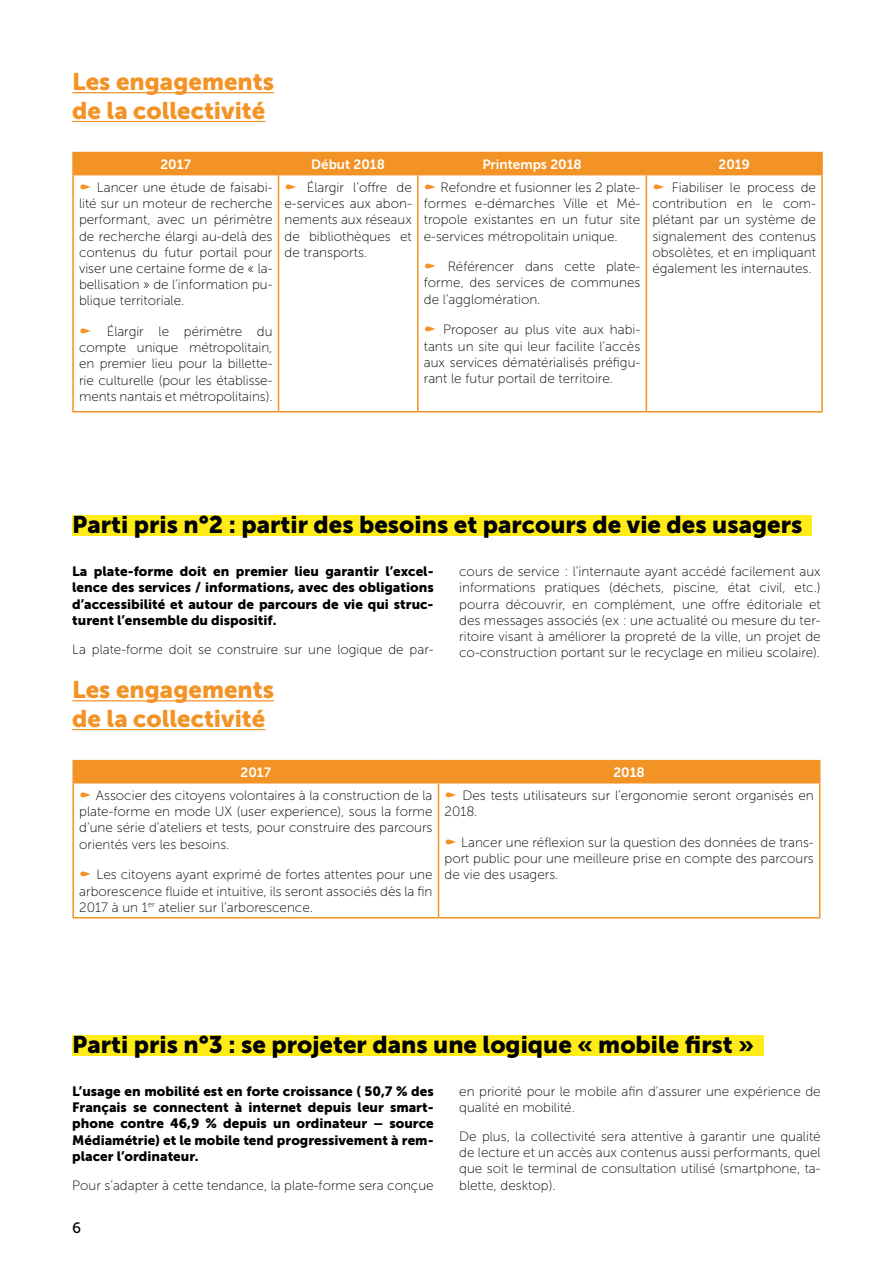
<style>
.page{position:relative;width:893px;height:1263px;background:#fff}
.page>*{position:absolute;margin:0;border:0;box-sizing:border-box;transform-origin:0 0}
.t1{font:24px "Museo Sans 900";color:#000}
.t2{font:24px/28.8px "Museo Sans 900";color:#f39325}
.t3{font:15px "Museo Sans 500";color:#000}
.t4{font:13.5px/16.2px "Museo Sans 100";color:#000;text-align:justify}
.t5{font:13.5px/16.2px "Museo Sans 900";color:#000;text-align:justify}
.t6{font:13.5px "Museo Sans 700";color:#fff}
.s1{font-family:"FF Dingbests";font-size:15px;color:#f39325}
</style>
<div class="page">
<hr style="left:72px;top:92px;width:202px;height:1px;background:#f39325">
<hr style="left:72px;top:121px;width:193px;height:1px;background:#f39325">
<hr style="left:72px;top:700px;width:202px;height:1px;background:#f39325">
<hr style="left:72px;top:729px;width:193px;height:1px;background:#f39325">
<hr style="left:72px;top:152px;width:207px;height:1px;background:#f39325">
<hr style="left:72px;top:153px;width:2px;height:21px;background:#f39325">
<hr style="left:279px;top:152px;width:139px;height:1px;background:#f39325">
<hr style="left:418px;top:152px;width:228px;height:1px;background:#f39325">
<hr style="left:646px;top:152px;width:177px;height:1px;background:#f39325">
<div style="left:74px;top:153px;width:747px;height:21px;background:#f39325"></div>
<hr style="left:821px;top:153px;width:2px;height:21px;background:#f39325">
<hr style="left:72px;top:174px;width:207px;height:1px;background:#f39325">
<hr style="left:72px;top:175px;width:2px;height:236px;background:#f39325">
<hr style="left:279px;top:174px;width:139px;height:1px;background:#f39325">
<hr style="left:278px;top:175px;width:1px;height:236px;background:#f39325">
<hr style="left:418px;top:174px;width:228px;height:1px;background:#f39325">
<hr style="left:417px;top:175px;width:2px;height:236px;background:#f39325">
<hr style="left:646px;top:174px;width:177px;height:1px;background:#f39325">
<hr style="left:646px;top:175px;width:1px;height:236px;background:#f39325">
<hr style="left:821px;top:175px;width:2px;height:236px;background:#f39325">
<hr style="left:72px;top:411px;width:207px;height:1px;background:#f39325">
<hr style="left:279px;top:411px;width:139px;height:1px;background:#f39325">
<hr style="left:418px;top:411px;width:228px;height:1px;background:#f39325">
<hr style="left:646px;top:411px;width:177px;height:1px;background:#f39325">
<div style="left:72px;top:515px;width:740px;height:21px;background:#feeb17"></div>
<div style="left:72px;top:1035px;width:691px;height:21px;background:#feeb17"></div>
<hr style="left:72px;top:760px;width:366px;height:1px;background:#f39325">
<hr style="left:72px;top:761px;width:2px;height:21px;background:#f39325">
<hr style="left:438px;top:760px;width:382px;height:1px;background:#f39325">
<div style="left:73px;top:761px;width:747px;height:21px;background:#f39325"></div>
<hr style="left:72px;top:782px;width:366px;height:1px;background:#f39325">
<hr style="left:72px;top:783px;width:2px;height:134px;background:#f39325">
<hr style="left:438px;top:782px;width:382px;height:1px;background:#f39325">
<hr style="left:438px;top:783px;width:1px;height:134px;background:#f39325">
<hr style="left:819px;top:783px;width:1px;height:134px;background:#f39325">
<hr style="left:72px;top:917px;width:366px;height:1px;background:#f39325">
<hr style="left:438px;top:917px;width:382px;height:1px;background:#f39325">
<h1 class="t2" style="left:72px;top:67px;width:203px">Les engagements de la collectivité</h1>
<p class="t6" style="left:160px;top:156px;width:32px">2017</p>
<p class="t6" style="left:311px;top:156px;width:75px">Début 2018</p>
<p class="t6" style="left:482px;top:156px;width:101px">Printemps 2018</p>
<p class="t6" style="left:718px;top:156px;width:33px">2019</p>
<p class="t4" style="left:79px;top:179px;width:195px"><span class="s1">n</span> Lancer une étude de faisabi&shy;lité sur un moteur de recherche performant, avec un périmètre de recherche élargi au-delà des contenus du futur portail pour viser une certaine forme de « la&shy;bellisation » de l’information pu&shy;blique territoriale.</p>
<p class="t4" style="left:79px;top:323px;width:195px"><span class="s1">n</span> Élargir le périmètre du compte unique métropolitain, en premier lieu pour la billette&shy;rie culturelle (pour les établisse&shy;ments nantais et métropolitains).</p>
<p class="t4" style="left:285px;top:179px;width:129px"><span class="s1">n</span> Élargir l’offre de e-services aux abon&shy;nements aux réseaux de bibliothèques et de transports.</p>
<p class="t4" style="left:424px;top:179px;width:218px"><span class="s1">n</span> Refondre et fusionner les 2 plate&shy;formes e-démarches Ville et Mé&shy;tropole existantes en un futur site e-services métropolitain unique.</p>
<p class="t4" style="left:424px;top:259px;width:218px"><span class="s1">n</span> Référencer dans cette plate&shy;forme, des services de communes de l’agglomération.</p>
<p class="t4" style="left:424px;top:322px;width:218px"><span class="s1">n</span> Proposer au plus vite aux habi&shy;tants un site qui leur facilite l’accès aux services dématérialisés préfigu&shy;rant le futur portail de territoire.</p>
<p class="t4" style="left:652px;top:179px;width:165px"><span class="s1">n</span> Fiabiliser le process de contribution en le com&shy;plétant par un système de signalement des contenus obsolètes, et en impliquant également les internautes.</p>
<h1 class="t1" style="left:72px;top:511px;width:732px">Parti pris n°2 : partir des besoins et parcours de vie des usagers</h1>
<p class="t5" style="left:72px;top:563px;width:363px">La plate-forme doit en premier lieu garantir l’excel&shy;lence des services / informations, avec des obligations d’accessibilité et autour de parcours de vie qui struc&shy;turent l’ensemble du dispositif.</p>
<p class="t4" style="left:72px;top:641px;width:363px">La plate-forme doit se construire sur une logique de par-</p>
<h1 class="t2" style="left:72px;top:675px;width:203px">Les engagements de la collectivité</h1>
<p class="t4" style="left:459px;top:563px;width:363px">cours de service : l’internaute ayant accédé facilement aux informations pratiques (déchets, piscine, état civil, etc.) pourra découvrir, en complément, une offre éditoriale et des messages associés (ex : une actualité ou mesure du ter&shy;ritoire visant à améliorer la propreté de la ville, un projet de co-construction portant sur le recyclage en milieu scolaire).</p>
<p class="t6" style="left:241px;top:764px;width:32px">2017</p>
<p class="t6" style="left:613px;top:764px;width:33px">2018</p>
<p class="t4" style="left:79px;top:787px;width:355px"><span class="s1">n</span> Associer des citoyens volontaires à la construction de la plate-forme en mode UX (user experience), sous la forme d’une série d’ateliers et tests, pour construire des parcours orientés vers les besoins.</p>
<p class="t4" style="left:79px;top:867px;width:355px"><span class="s1">n</span> Les citoyens ayant exprimé de fortes attentes pour une arborescence fluide et intuitive, ils seront associés dès la fin 2017 à un 1<sup>er</sup> atelier sur l’arborescence.</p>
<p class="t4" style="left:444px;top:787px;width:371px"><span class="s1">n</span> Des tests utilisateurs sur l’ergonomie seront organisés en<br>2018.</p>
<p class="t4" style="left:444px;top:834px;width:371px"><span class="s1">n</span> Lancer une réflexion sur la question des données de trans&shy;port public pour une meilleure prise en compte des parcours de vie des usagers.</p>
<h1 class="t1" style="left:72px;top:1031px;width:683px">Parti pris n°3 : se projeter dans une logique « mobile first »</h1>
<p class="t5" style="left:72px;top:1083px;width:363px">L’usage en mobilité est en forte croissance ( 50,7 % des Français se connectent à internet depuis leur smart&shy;phone contre 46,9 % depuis un ordinateur – source Médiamétrie) et le mobile tend progressivement à rem&shy;placer l’ordinateur.</p>
<p class="t4" style="left:72px;top:1177px;width:363px">Pour s’adapter à cette tendance, la plate-forme sera conçue</p>
<p class="t3" style="left:72px;top:1220px;width:10px">6</p>
<p class="t4" style="left:459px;top:1083px;width:363px">en priorité pour le mobile afin d’assurer une expérience de qualité en mobilité.</p>
<p class="t4" style="left:459px;top:1128px;width:363px">De plus, la collectivité sera attentive à garantir une qualité de lecture et un accès aux contenus aussi performants, quel que soit le terminal de consultation utilisé (smartphone, ta&shy;blette, desktop).</p>
</div>
